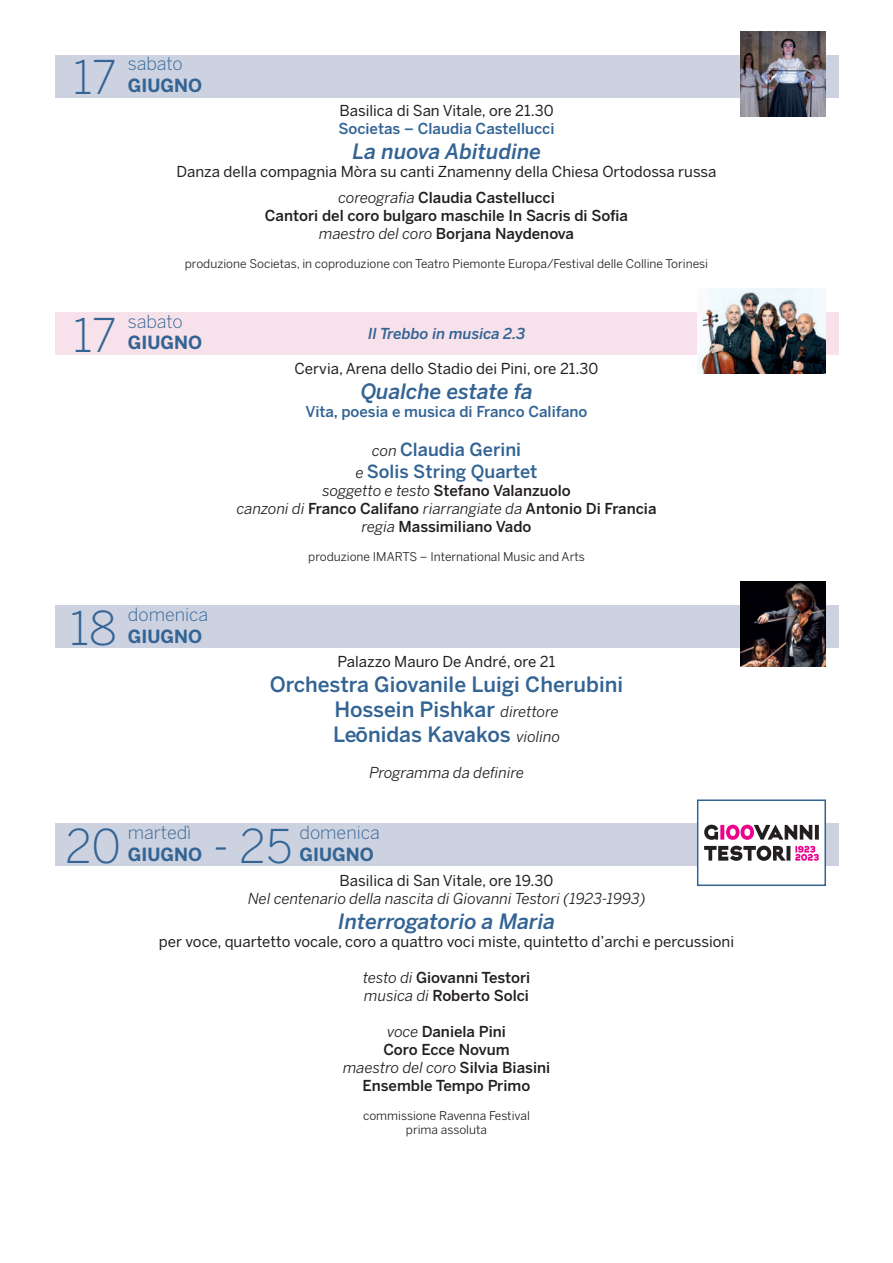
<style>
.page{position:relative;width:893px;height:1263px;background:#fff}
.page>*{position:absolute;margin:0;border:0;box-sizing:border-box;transform-origin:0 0}
.t1{font:300 46.2px "Benton Sans";letter-spacing:-.01em;color:#336494}
.t2{font:500 21px/25.2px "Benton Sans";color:#336494;text-align:center}
.t3{font:italic 500 21px "Benton Sans";color:#336494}
.t4{font:300 18px "Benton Sans";color:#336494}
.t5{font:500 18px/21.6px "Benton Sans";color:#336494;text-align:center}
.t6{font:700 18px "Benton Sans";color:#336494}
.t7{font:500 15px/18px "Benton Sans";color:#231f20;text-align:center}
.t8{font:15px/25.5px "Benton Sans";color:#231f20;text-align:center}
.t9{font:italic 15px "Benton Sans";color:#231f20}
.t10{font:500 15px "Benton Sans";color:#336494}
.t11{font:italic 500 15px "Benton Sans";color:#336494}
.t12{font:12px/14.4px "Benton Sans";color:#231f20;text-align:center}
.s1{font-style:italic}
.s2{font-weight:500}
.s3{font-weight:400;font-style:italic}
.s4{font-weight:400;font-style:italic;font-size:15px;color:#231f20}
</style>
<div class="page">
<div style="left:55px;top:55px;width:783px;height:42px;background:#cdd2e1"></div>
<img style="left:740px;top:31px;width:85px;height:85px">
<div style="left:55px;top:312px;width:783px;height:43px;background:#f7e1eb"></div>
<img style="left:698px;top:289px;width:127px;height:85px">
<div style="left:55px;top:605px;width:783px;height:43px;background:#cdd2e1"></div>
<img style="left:740px;top:582px;width:85px;height:85px">
<div style="left:55px;top:823px;width:783px;height:43px;background:#cdd2e1"></div>
<div style="left:698px;top:800px;width:127px;height:85px;background:#fff"></div>
<svg style="left:704px;top:825px;width:14px;height:15px"></svg>
<svg style="left:720px;top:825px;width:4px;height:15px"></svg>
<svg style="left:726px;top:825px;width:86px;height:15px"></svg>
<svg style="left:815px;top:825px;width:4px;height:15px"></svg>
<svg style="left:704px;top:846px;width:82px;height:15px"></svg>
<svg style="left:786px;top:846px;width:4px;height:15px"></svg>
<svg style="left:795px;top:846px;width:24px;height:15px"></svg>
<div style="left:697px;top:799px;width:129px;height:87px;border:2px solid #336494"></div>
<h1 class="t1" style="left:73px;top:50px;width:46px">17</h1>
<p class="t4" style="left:128px;top:53px;width:57px">sabato</p>
<p class="t6" style="left:128px;top:75px;width:76px">GIUGNO</p>
<p class="t8" style="left:339px;top:98px;width:216px">Basilica di San Vitale, ore 21.30</p>
<p class="t10" style="left:338px;top:120px;width:217px">Societas – Claudia Castellucci</p>
<h2 class="t3" style="left:352px;top:139px;width:190px">La nuova Abitudine</h2>
<p class="t8" style="left:177px;top:159px;width:541px">Danza della compagnia Mòra su canti Znamenny della Chiesa Ortodossa russa <span class="s1">coreografia</span> <span class="s2">Claudia Castellucci</span></p>
<p class="t7" style="left:265px;top:206px;width:365px">Cantori del coro bulgaro maschile In Sacris di Sofia <span class="s3">maestro del coro</span> Borjana Naydenova</p>
<p class="t12" style="left:185px;top:256px;width:525px">produzione Societas, in coproduzione con Teatro Piemonte Europa/Festival delle Colline Torinesi</p>
<h1 class="t1" style="left:73px;top:308px;width:46px">17</h1>
<p class="t4" style="left:128px;top:311px;width:57px">sabato</p>
<p class="t6" style="left:128px;top:332px;width:76px">GIUGNO</p>
<p class="t11" style="left:368px;top:325px;width:159px">Il Trebbo in musica 2.3</p>
<p class="t8" style="left:294px;top:355px;width:305px">Cervia, Arena dello Stadio dei Pini, ore 21.30</p>
<h2 class="t3" style="left:360px;top:379px;width:174px">Qualche estate fa</h2>
<p class="t10" style="left:305px;top:402px;width:284px">Vita, poesia e musica di Franco Califano</p>
<p class="t5" style="left:355px;top:439px;width:184px"><span class="s4">con</span> Claudia Gerini<br><span class="s4">e</span> Solis String Quartet</p>
<p class="t7" style="left:236px;top:481px;width:422px"><span class="s3">soggetto e testo</span> Stefano Valanzuolo<br><span class="s3">canzoni di</span> Franco Califano <span class="s3">riarrangiate da</span> Antonio Di Francia <span class="s3">regia</span> Massimiliano Vado</p>
<p class="t12" style="left:308px;top:549px;width:278px">produzione IMARTS – International Music and Arts</p>
<h1 class="t1" style="left:70px;top:601px;width:49px">18</h1>
<p class="t4" style="left:128px;top:604px;width:82px">domenica</p>
<p class="t6" style="left:128px;top:625px;width:76px">GIUGNO</p>
<p class="t8" style="left:338px;top:648px;width:219px">Palazzo Mauro De André, ore 21</p>
<h2 class="t2" style="left:270px;top:671px;width:355px">Orchestra Giovanile Luigi Cherubini<br>Hossein Pishkar <span class="s4">direttore<br></span>Le¯onidas Kavakos <span class="s4">violino</span></h2>
<p class="t9" style="left:369px;top:764px;width:156px">Programma da definire</p>
<p class="t4" style="left:128px;top:822px;width:65px">martedì</p>
<p class="t6" style="left:128px;top:843px;width:76px">GIUGNO</p>
<p class="t4" style="left:299px;top:822px;width:82px">domenica</p>
<h1 class="t1" style="left:65px;top:819px;width:58px">20</h1>
<h1 class="t1" style="left:213px;top:819px;width:81px">- 25</h1>
<p class="t6" style="left:299px;top:843px;width:76px">GIUGNO</p>
<p class="t8" style="left:339px;top:867px;width:215px">Basilica di San Vitale, ore 19.30</p>
<p class="t9" style="left:248px;top:890px;width:399px">Nel centenario della nascita di Giovanni Testori (1923-1993)</p>
<h2 class="t3" style="left:338px;top:909px;width:219px">Interrogatorio a Maria</h2>
<p class="t8" style="left:159px;top:929px;width:577px">per voce, quartetto vocale, coro a quattro voci miste, quintetto d’archi e percussioni</p>
<p class="t7" style="left:363px;top:968px;width:169px;text-align:left"><span class="s3">testo di</span> Giovanni Testori <span class="s3">musica di</span> Roberto Solci</p>
<p class="t7" style="left:343px;top:1022px;width:209px"><span class="s3">voce</span> Daniela Pini<br>Coro Ecce Novum<br><span class="s3">maestro del coro</span> Silvia Biasini<br>Ensemble Tempo Primo</p>
<p class="t12" style="left:363px;top:1108px;width:168px">commissione Ravenna Festival prima assoluta</p>
</div>
